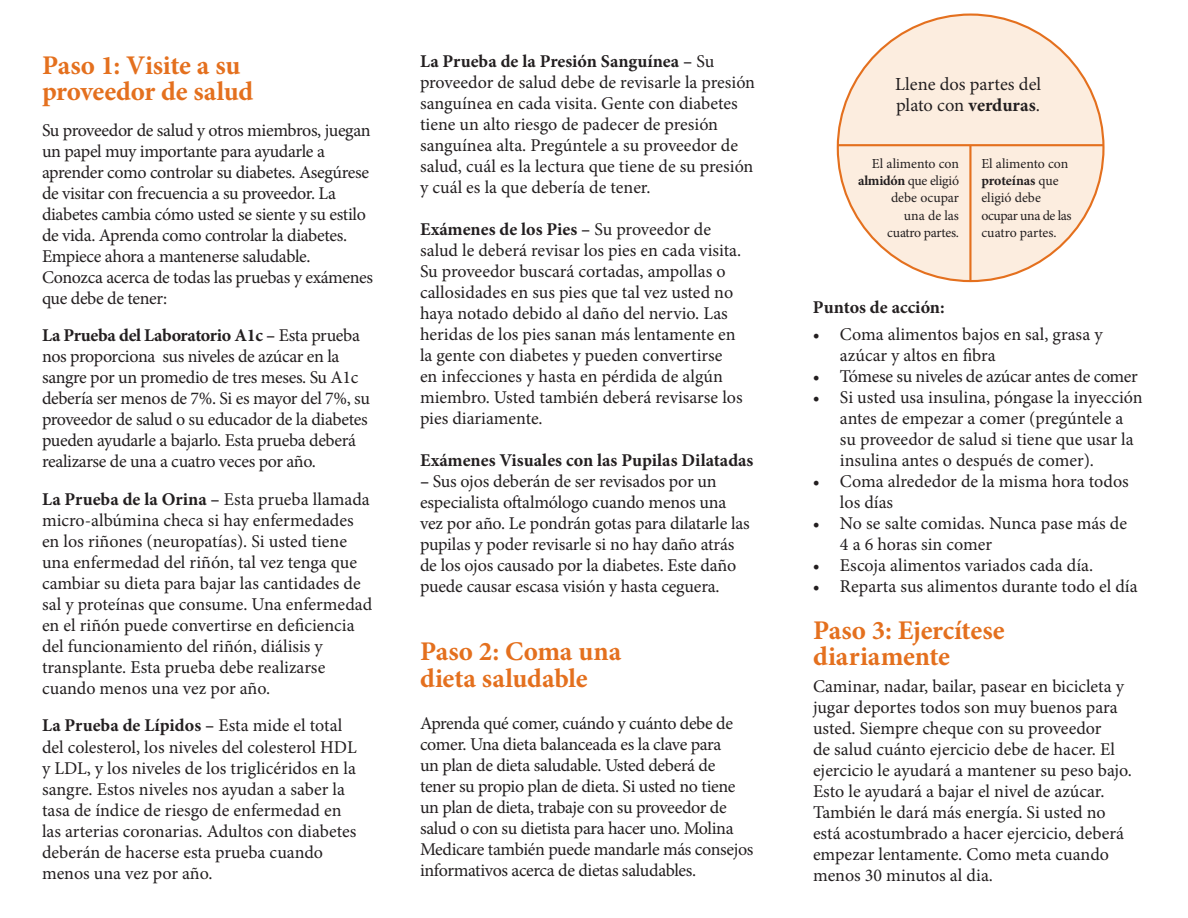
<style>
.page{position:relative;width:1188px;height:918px;background:#fff}
.page>*{position:absolute;margin:0;border:0;box-sizing:border-box;transform-origin:0 0}
.t1{font:700 27px/26.2px "Minion Pro";letter-spacing:-.01em;color:#e4701e}
.t2{font:18.45px/20.7px "Minion Pro";color:#231f20}
.t3{font:18px/21px "Minion Pro";letter-spacing:-.005em;color:#231f20}
.t4{font:700 18px "Minion Pro";color:#231f20}
.t5{font:13.8px/17.2px "Minion Pro";letter-spacing:-.005em;color:#231f20;text-align:right}
.s1{font-weight:700}
</style>
<div class="page">
<div style="left:838px;top:15px;width:265px;height:266px;background:#fceddf;border-radius:50%"></div>
<hr style="left:838px;top:144px;width:265px;height:2px;background:#e4701e">
<hr style="left:969px;top:145px;width:3px;height:136px;background:#e4701e">
<h1 class="t1" style="left:42px;top:52px;width:213px">Paso 1: Visite a su proveedor de salud</h1>
<p class="t3" style="left:42px;top:120px;width:333px">Su proveedor de salud y otros miembros, juegan un papel muy importante para ayudarle a aprender como controlar su diabetes. Asegúrese de visitar con frecuencia a su proveedor. La diabetes cambia cómo usted se siente y su estilo de vida. Aprenda como controlar la diabetes.<br>Empiece ahora a mantenerse saludable.<br>Conozca acerca de todas las pruebas y exámenes que debe de tener:</p>
<p class="t3" style="left:42px;top:325px;width:329px"><span class="s1">La Prueba del Laboratorio A1c –</span> Esta prueba nos proporciona sus niveles de azúcar en la sangre por un promedio de tres meses. Su A1c debería ser menos de 7%. Si es mayor del 7%, su proveedor de salud o su educador de la diabetes pueden ayudarle a bajarlo. Esta prueba deberá realizarse de una a cuatro veces por año.</p>
<p class="t3" style="left:42px;top:489px;width:332px"><span class="s1">La Prueba de la Orina –</span> Esta prueba llamada micro-albúmina checa si hay enfermedades en los riñones (neuropatías). Si usted tiene una enfermedad del riñón, tal vez tenga que cambiar su dieta para bajar las cantidades de sal y proteínas que consume. Una enfermedad en el riñón puede convertirse en deficiencia del funcionamiento del riñón, diálisis y transplante. Esta prueba debe realizarse cuando menos una vez por año.</p>
<p class="t3" style="left:42px;top:715px;width:316px"><span class="s1">La Prueba de Lípidos –</span> Esta mide el total del colesterol, los niveles del colesterol HDL y LDL, y los niveles de los triglicéridos en la sangre. Estos niveles nos ayudan a saber la tasa de índice de riesgo de enfermedad en las arterias coronarias. Adultos con diabetes deberán de hacerse esta prueba cuando menos una vez por año.</p>
<p class="t3" style="left:420px;top:51px;width:337px"><span class="s1">La Prueba de la Presión Sanguínea –</span> Su proveedor de salud debe de revisarle la presión sanguínea en cada visita. Gente con diabetes tiene un alto riesgo de padecer de presión sanguínea alta. Pregúntele a su proveedor de salud, cuál es la lectura que tiene de su presión y cuál es la que debería de tener.</p>
<p class="t3" style="left:420px;top:219px;width:324px"><span class="s1">Exámenes de los Pies –</span> Su proveedor de salud le deberá revisar los pies en cada visita.<br>Su proveedor buscará cortadas, ampollas o callosidades en sus pies que tal vez usted no haya notado debido al daño del nervio. Las heridas de los pies sanan más lentamente en la gente con diabetes y pueden convertirse en infecciones y hasta en pérdida de algún miembro. Usted también deberá revisarse los pies diariamente.</p>
<p class="t4" style="left:420px;top:448px;width:335px">Exámenes Visuales con las Pupilas Dilatadas</p>
<p class="t3" style="left:420px;top:471px;width:331px"><span class="s1">–</span> Sus ojos deberán de ser revisados por un especialista oftalmólogo cuando menos una vez por año. Le pondrán gotas para dilatarle las pupilas y poder revisarle si no hay daño atrás de los ojos causado por la diabetes. Este daño puede causar escasa visión y hasta ceguera.</p>
<h1 class="t1" style="left:420px;top:638px;width:203px">Paso 2: Coma una dieta saludable</h1>
<p class="t3" style="left:420px;top:712px;width:335px">Aprenda qué comer, cuándo y cuánto debe de comer. Una dieta balanceada es la clave para<br>un plan de dieta saludable. Usted deberá de tener su propio plan de dieta. Si usted no tiene un plan de dieta, trabaje con su proveedor de salud o con su dietista para hacer uno. Molina Medicare también puede mandarle más consejos informativos acerca de dietas saludables.</p>
<p class="t2" style="left:895px;top:74px;width:148px">Llene dos partes del plato con <span class="s1">verduras</span>.</p>
<p class="t5" style="left:858px;top:155px;width:102px">El alimento con <span class="s1">almidón</span> que eligió debe ocupar<br>una de las<br>cuatro partes.</p>
<p class="t5" style="left:981px;top:155px;width:92px;text-align:left">El alimento con <span class="s1">proteínas</span> que eligió debe ocupar una de las cuatro partes.</p>
<p class="t4" style="left:813px;top:295px;width:133px">Puntos de acción:</p>
<p class="t3" style="left:840px;top:323px;width:264px;text-indent:-27px">• Coma alimentos bajos en sal, grasa y azúcar y altos en fibra</p>
<p class="t3" style="left:813px;top:365px;width:326px">• Tómese su niveles de azúcar antes de comer</p>
<p class="t3" style="left:840px;top:386px;width:304px;text-indent:-27px">• Si usted usa insulina, póngase la inyección antes de empezar a comer (pregúntele a su proveedor de salud si tiene que usar la insulina antes o después de comer).</p>
<p class="t3" style="left:840px;top:470px;width:290px;text-indent:-27px">• Coma alrededor de la misma hora todos los días</p>
<p class="t3" style="left:840px;top:512px;width:289px;text-indent:-27px">• No se salte comidas. Nunca pase más de<br>4 a 6 horas sin comer</p>
<p class="t3" style="left:813px;top:554px;width:282px">• Escoja alimentos variados cada día.</p>
<p class="t3" style="left:813px;top:575px;width:326px">• Reparta sus alimentos durante todo el día</p>
<h1 class="t1" style="left:813px;top:617px;width:193px">Paso 3: Ejercítese diariamente</h1>
<p class="t3" style="left:813px;top:676px;width:321px">Caminar, nadar, bailar, pasear en bicicleta y jugar deportes todos son muy buenos para usted. Siempre cheque con su proveedor<br>de salud cuánto ejercicio debe de hacer. El ejercicio le ayudará a mantener su peso bajo.<br>Esto le ayudará a bajar el nivel de azúcar.<br>También le dará más energía. Si usted no está acostumbrado a hacer ejercicio, deberá empezar lentamente. Como meta cuando menos 30 minutos al dia.</p>
</div>
